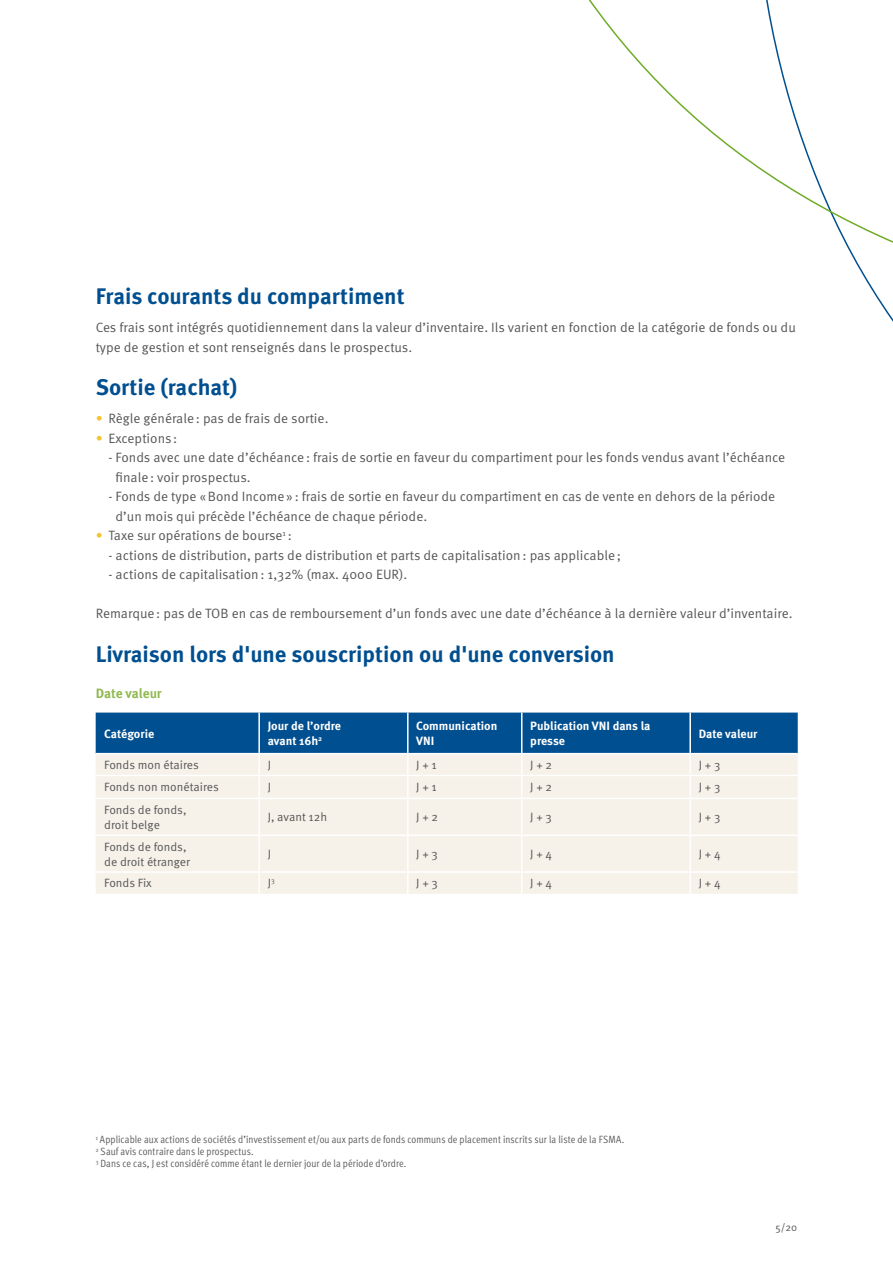
<style>
.page{position:relative;width:893px;height:1263px;background:#fff}
.page>*{position:absolute;margin:0;border:0;box-sizing:border-box;transform-origin:0 0}
.t1{font:700 22.5px "Meta OT";color:#004f90}
.t2{font:13.5px/19.5px "Meta OT Norm";color:#565656}
.t3{font:700 13.5px "Meta OT";letter-spacing:-.005em;color:#91ba52}
.t4{font:12px/15px "Meta OT Norm";color:#565656}
.t5{font:700 12px/15px "Meta OT";color:#fff}
.t6{font:10.5px/12px "Meta OT Cond Norm";letter-spacing:.005em;color:#565656}
.t7{font:10.5px "Meta OT Norm";color:#565656}
.s1{color:#f4c531}
</style>
<div class="page">
<svg style="left:588px;top:0;width:305px;height:322px"></svg>
<div style="left:96px;top:799px;width:702px;height:95px;background:#f6f2ea"></div>
<hr style="left:258px;top:799px;width:2px;height:35px;background:#fff">
<hr style="left:407px;top:799px;width:2px;height:35px;background:#fff">
<hr style="left:258px;top:836px;width:2px;height:35px;background:#fff">
<hr style="left:407px;top:836px;width:2px;height:35px;background:#fff">
<hr style="left:690px;top:834px;width:108px;height:2px;background:#fff">
<hr style="left:690px;top:871px;width:108px;height:2px;background:#fff">
<svg style="left:96px;top:712px;width:702px;height:86px;background:#81a5c0"></svg>
<hr style="left:689px;top:776px;width:2px;height:22px;background:#fff">
<hr style="left:521px;top:799px;width:1px;height:35px;background:#fff">
<hr style="left:689px;top:799px;width:2px;height:35px;background:#fff">
<hr style="left:96px;top:834px;width:163px;height:2px;background:#fff">
<hr style="left:259px;top:834px;width:149px;height:2px;background:#fff">
<hr style="left:408px;top:834px;width:114px;height:2px;background:#fff">
<hr style="left:522px;top:834px;width:168px;height:2px;background:#fff">
<hr style="left:521px;top:836px;width:1px;height:35px;background:#fff">
<hr style="left:689px;top:836px;width:2px;height:35px;background:#fff">
<hr style="left:96px;top:871px;width:163px;height:2px;background:#fff">
<hr style="left:259px;top:871px;width:149px;height:2px;background:#fff">
<hr style="left:258px;top:873px;width:2px;height:21px;background:#fff">
<hr style="left:408px;top:871px;width:114px;height:2px;background:#fff">
<hr style="left:407px;top:873px;width:2px;height:21px;background:#fff">
<hr style="left:522px;top:871px;width:168px;height:2px;background:#fff">
<svg style="left:521px;top:873px;width:1px;height:21px"></svg>
<hr style="left:689px;top:873px;width:2px;height:21px;background:#fff">
<hr style="left:258px;top:712px;width:2px;height:41px;background:#fff">
<hr style="left:407px;top:712px;width:2px;height:41px;background:#fff">
<hr style="left:521px;top:712px;width:1px;height:41px;background:#fff">
<hr style="left:689px;top:712px;width:2px;height:41px;background:#fff">
<hr style="left:96px;top:753px;width:163px;height:1px;background:#fff">
<hr style="left:259px;top:753px;width:149px;height:1px;background:#fff">
<hr style="left:408px;top:753px;width:114px;height:1px;background:#fff">
<hr style="left:522px;top:753px;width:168px;height:1px;background:#fff">
<hr style="left:690px;top:753px;width:108px;height:1px;background:#fff">
<hr style="left:259px;top:775px;width:149px;height:1px;background:#fff">
<h1 class="t1" style="left:96px;top:282px;width:310px">Frais courants du compartiment</h1>
<p class="t2" style="left:96px;top:318px;width:702px">Ces frais sont intégrés quotidiennement dans la valeur d’inventaire. Ils varient en fonction de la catégorie de fonds ou du type de gestion et sont renseignés dans le prospectus.</p>
<h1 class="t1" style="left:96px;top:373px;width:143px">Sortie (rachat)</h1>
<p class="t2" style="left:96px;top:409px;width:234px"><span class="s1">•</span> Règle générale: pas de frais de sortie.</p>
<p class="t2" style="left:96px;top:428px;width:83px"><span class="s1">•</span> Exceptions:</p>
<p class="t2" style="left:116px;top:448px;width:671px;text-indent:-7px">- Fonds avec une date d’échéance: frais de sortie en faveur du compartiment pour les fonds vendus avant l’échéance finale: voir prospectus.</p>
<p class="t2" style="left:116px;top:487px;width:661px;text-indent:-7px">- Fonds de type «Bond Income»: frais de sortie en faveur du compartiment en cas de vente en dehors de la période d’un mois qui précède l’échéance de chaque période.</p>
<p class="t2" style="left:96px;top:526px;width:198px"><span class="s1">•</span> Taxe sur opérations de bourse<sup>1</sup> :</p>
<p class="t2" style="left:108px;top:545px;width:514px">- actions de distribution, parts de distribution et parts de capitalisation: pas applicable;</p>
<p class="t2" style="left:108px;top:565px;width:300px">- actions de capitalisation: 1,32% (max. 4000 EUR).</p>
<p class="t2" style="left:96px;top:604px;width:698px">Remarque: pas de TOB en cas de remboursement d’un fonds avec une date d’échéance à la dernière valeur d’inventaire.</p>
<h1 class="t1" style="left:96px;top:639px;width:521px">Livraison lors d'une souscription ou d'une conversion</h1>
<p class="t3" style="left:96px;top:685px;width:68px">Date valeur</p>
<p class="t5" style="left:104px;top:726px;width:52px">Catégorie</p>
<p class="t5" style="left:268px;top:719px;width:75px">Jour de l’ordre avant 16h<sup>2</sup></p>
<p class="t5" style="left:416px;top:719px;width:83px">Communication<br>VNI</p>
<p class="t5" style="left:530px;top:719px;width:122px">Publication VNI dans la presse</p>
<p class="t5" style="left:699px;top:726px;width:60px">Date valeur</p>
<p class="t4" style="left:104px;top:757px;width:96px">Fonds mon étaires</p>
<p class="t4" style="left:268px;top:757px;width:5px">J</p>
<p class="t4" style="left:416px;top:757px;width:22px">J + 1</p>
<p class="t4" style="left:530px;top:757px;width:23px">J + 2</p>
<p class="t4" style="left:699px;top:757px;width:23px">J + 3</p>
<p class="t4" style="left:104px;top:780px;width:116px">Fonds non monétaires</p>
<p class="t4" style="left:268px;top:780px;width:5px">J</p>
<p class="t4" style="left:416px;top:780px;width:22px">J + 1</p>
<p class="t4" style="left:530px;top:780px;width:23px">J + 2</p>
<p class="t4" style="left:699px;top:780px;width:23px">J + 3</p>
<p class="t4" style="left:104px;top:802px;width:84px">Fonds de fonds, droit belge</p>
<p class="t4" style="left:268px;top:810px;width:61px">J, avant 12h</p>
<p class="t4" style="left:416px;top:810px;width:23px">J + 2</p>
<p class="t4" style="left:530px;top:810px;width:23px">J + 3</p>
<p class="t4" style="left:699px;top:810px;width:23px">J + 3</p>
<p class="t4" style="left:104px;top:839px;width:87px">Fonds de fonds, de droit étranger</p>
<p class="t4" style="left:268px;top:847px;width:5px">J</p>
<p class="t4" style="left:416px;top:847px;width:23px">J + 3</p>
<p class="t4" style="left:530px;top:847px;width:23px">J + 4</p>
<p class="t4" style="left:699px;top:847px;width:23px">J + 4</p>
<p class="t4" style="left:104px;top:876px;width:49px">Fonds Fix</p>
<p class="t4" style="left:268px;top:876px;width:9px">J<sup>3</sup></p>
<p class="t4" style="left:416px;top:876px;width:23px">J + 3</p>
<p class="t4" style="left:530px;top:876px;width:23px">J + 4</p>
<p class="t4" style="left:699px;top:876px;width:23px">J + 4</p>
<p class="t6" style="left:96px;top:1133px;width:530px"><sup>1</sup> Applicable aux actions de sociétés d’investissement et/ou aux parts de fonds communs de placement inscrits sur la liste de la FSMA.<br><sup>2</sup> Sauf avis contraire dans le prospectus.<br><sup>3</sup> Dans ce cas, J est considéré comme étant le dernier jour de la période d’ordre.</p>
<p class="t7" style="left:775px;top:1220px;width:23px">5/20</p>
</div>
